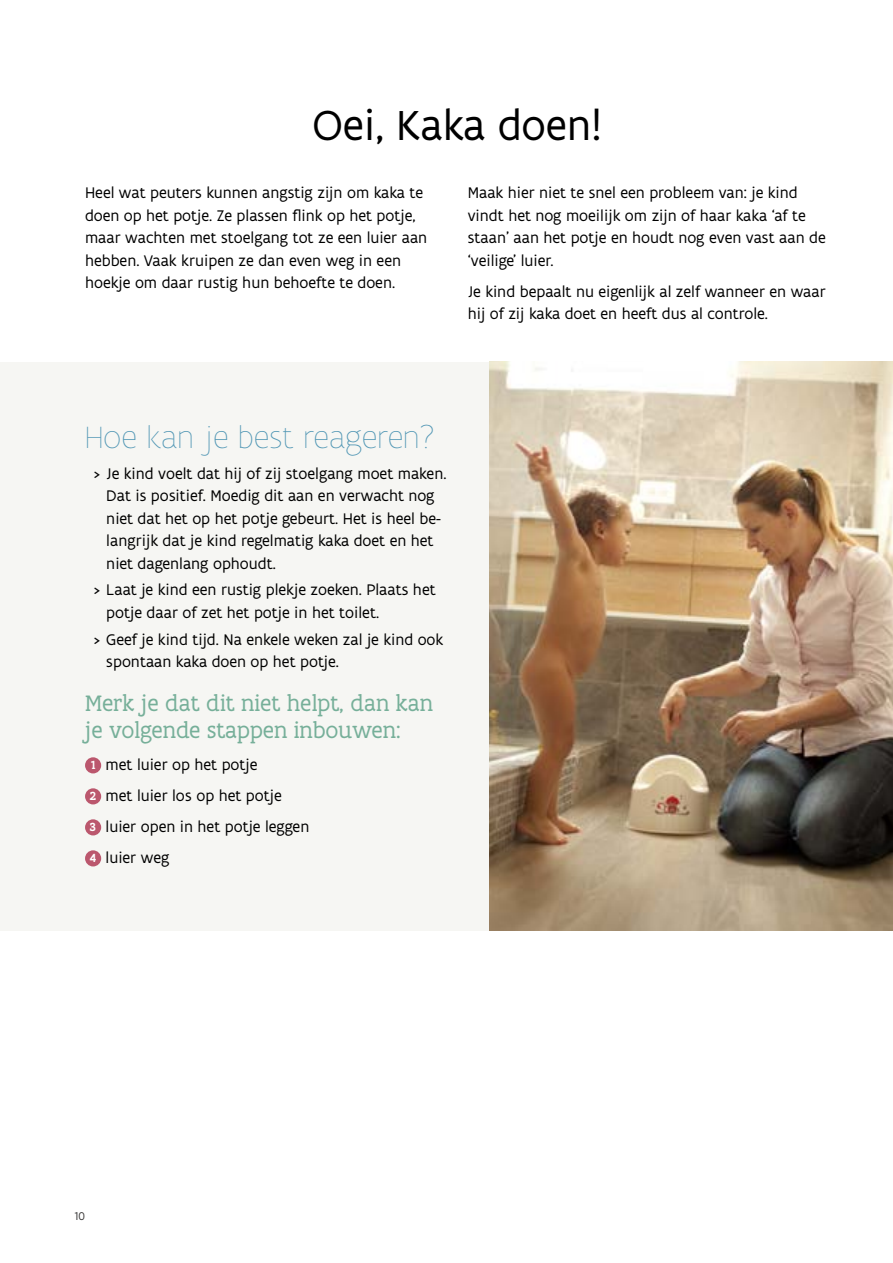
<style>
.page{position:relative;width:893px;height:1263px;background:#fff}
.page>*{position:absolute;margin:0;border:0;box-sizing:border-box;transform-origin:0 0}
.t1{font:45px "Flanders Art Sans";color:#000}
.t2{font:100 33px "Flanders Art Sans";color:#5096b4}
.t3{font:24px/27px "Flanders Art Serif";color:#76af99}
.t4{font:16.5px/22.5px "Flanders Art Sans";color:#000}
.t5{font:12px "Flanders Art Sans";color:#373636}
.s1{font-family:"Flanders Art Serif";font-weight:500;font-size:12.75px;color:#fff}
</style>
<div class="page">
<div style="left:0;top:362px;width:893px;height:568px;background:#f6f6f3"></div>
<img style="left:489px;top:362px;width:404px;height:568px">
<div style="left:85px;top:757px;width:16px;height:16px;background:#bb576d;border-radius:50%"></div>
<div style="left:85px;top:788px;width:16px;height:16px;background:#bb576d;border-radius:50%"></div>
<div style="left:85px;top:819px;width:16px;height:16px;background:#bb576d;border-radius:50%"></div>
<div style="left:85px;top:850px;width:16px;height:16px;background:#bb576d;border-radius:50%"></div>
<h1 class="t1" style="left:312px;top:98px;width:291px">Oei, Kaka doen!</h1>
<p class="t4" style="left:85px;top:181px;width:344px">Heel wat peuters kunnen angstig zijn om kaka te doen op het potje. Ze plassen flink op het potje, maar wachten met stoelgang tot ze een luier aan hebben. Vaak kruipen ze dan even weg in een hoekje om daar rustig hun behoefte te doen.</p>
<p class="t4" style="left:468px;top:181px;width:359px">Maak hier niet te snel een probleem van: je kind vindt het nog moeilijk om zijn of haar kaka ‘af te staan’ aan het potje en houdt nog even vast aan de ‘veilige’ luier.</p>
<p class="t4" style="left:468px;top:280px;width:360px">Je kind bepaalt nu eigenlijk al zelf wanneer en waar hij of zij kaka doet en heeft dus al controle.</p>
<h2 class="t2" style="left:85px;top:419px;width:351px">Hoe kan je best reageren?</h2>
<p class="t4" style="left:106px;top:462px;width:342px;text-indent:-13px">&gt; Je kind voelt dat hij of zij stoelgang moet maken.<br>Dat is positief. Moedig dit aan en verwacht nog niet dat het op het potje gebeurt. Het is heel be&shy;langrijk dat je kind regelmatig kaka doet en het niet dagenlang ophoudt.</p>
<p class="t4" style="left:106px;top:578px;width:331px;text-indent:-13px">&gt; Laat je kind een rustig plekje zoeken. Plaats het potje daar of zet het potje in het toilet.</p>
<p class="t4" style="left:106px;top:628px;width:339px;text-indent:-13px">&gt; Geef je kind tijd. Na enkele weken zal je kind ook spontaan kaka doen op het potje.</p>
<h3 class="t3" style="left:85px;top:690px;width:350px">Merk je dat dit niet helpt, dan kan je volgende stappen inbouwen:</h3>
<p class="t4" style="left:90px;top:749px;width:221px;line-height:31px"><span class="s1">1</span> met luier op het potje<br><span class="s1">2</span> met luier los op het potje<br><span class="s1">3</span> luier open in het potje leggen<br><span class="s1">4</span> luier weg</p>
<p class="t5" style="left:75px;top:1209px;width:12px">10</p>
</div>
